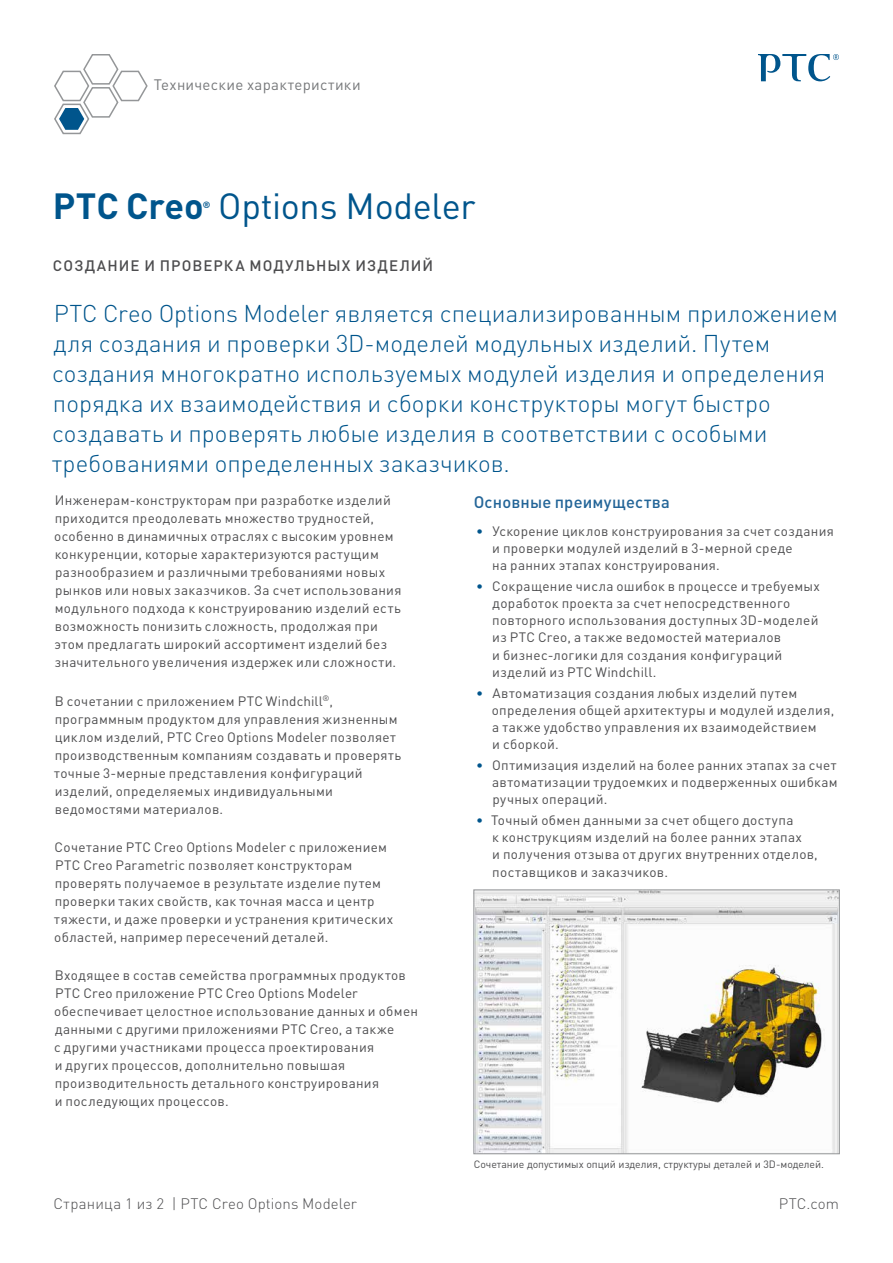
<style>
.page{position:relative;width:893px;height:1263px;background:#fff}
.page>*{position:absolute;margin:0;border:0;box-sizing:border-box;transform-origin:0 0}
.t1{font:36px "DIN Pro";letter-spacing:-.01em;color:#00558c}
.t2{font:300 24px/30px "DIN Pro";letter-spacing:.005em;color:#00558c}
.t3{font:500 16.5px "DIN Pro";letter-spacing:.01em;color:#236598}
.t4{font:300 15px "DIN Pro";letter-spacing:.01em;color:#4d4d4f}
.t5{font:500 15px "DIN Pro";letter-spacing:.07em;color:#4d4d4f}
.t6{font:15px "DIN Pro";letter-spacing:.02em;color:#77797b}
.t7{font:13.5px/18px "DIN Pro";letter-spacing:.025em;color:#4d4d4f}
.t8{font:10.5px "DIN Pro";color:#4d4d4f}
.t9{font:700 9px "DIN Pro";color:#00558c}
.s1{font-weight:700}
.s2{color:#00558c}
</style>
<div class="page">
<svg style="left:758px;top:54px;width:81px;height:28px"></svg>
<svg style="left:54px;top:54px;width:94px;height:81px"></svg>
<img style="left:475px;top:891px;width:363px;height:261px">
<div style="left:473px;top:889px;width:367px;height:265px;border:1px solid #949698"></div>
<p class="t6" style="left:154px;top:73px;width:208px">Технические характеристики</p>
<h1 class="t1" style="left:53px;top:178px;width:424px"><span class="s1">PTC Creo</span> Options Modeler</h1>
<p class="t9" style="left:203px;top:198px;width:9px">®</p>
<p class="t5" style="left:53px;top:253px;width:382px">СОЗДАНИЕ И ПРОВЕРКА МОДУЛЬНЫХ ИЗДЕЛИЙ</p>
<p class="t2" style="left:52px;top:296px;width:787px">PTC Creo Options Modeler является специализированным приложением для создания и проверки 3D-моделей модульных изделий. Путем создания многократно используемых модулей изделия и определения порядка их взаимодействия и сборки конструкторы могут быстро создавать и проверять любые изделия в соответствии с особыми требованиями определенных заказчиков.</p>
<p class="t7" style="left:54px;top:490px;width:349px">Инженерам-конструкторам при разработке изделий приходится преодолевать множество трудностей, особенно в динамичных отраслях с высоким уровнем конкуренции, которые характеризуются растущим разнообразием и различными требованиями новых рынков или новых заказчиков. За счет использования модульного подхода к конструированию изделий есть возможность понизить сложность, продолжая при этом предлагать широкий ассортимент изделий без значительного увеличения издержек или сложности.</p>
<p class="t7" style="left:54px;top:690px;width:348px">В сочетании с приложением PTC Windchill<sup>®</sup>, программным продуктом для управления жизненным циклом изделий, PTC Creo Options Modeler позволяет производственным компаниям создавать и проверять точные 3-мерные представления конфигураций изделий, определяемых индивидуальными ведомостями материалов.</p>
<p class="t7" style="left:54px;top:837px;width:340px">Сочетание PTC Creo Options Modeler с приложением PTC Creo Parametric позволяет конструкторам проверять получаемое в результате изделие путем проверки таких свойств, как точная масса и центр тяжести, и даже проверки и устранения критических областей, например пересечений деталей.</p>
<p class="t7" style="left:54px;top:965px;width:365px">Входящее в состав семейства программных продуктов PTC Creo приложение PTC Creo Options Modeler обеспечивает целостное использование данных и обмен данными с другими приложениями PTC Creo, а также<br>с другими участниками процесса проектирования<br>и других процессов, дополнительно повышая производительность детального конструирования<br>и последующих процессов.</p>
<p class="t3" style="left:474px;top:488px;width:197px">Основные преимущества</p>
<p class="t7" style="left:492px;top:521px;width:343px;line-height:17.2px;text-indent:-16px"><span class="s2">•</span> Ускорение циклов конструирования за счет создания и проверки модулей изделий в 3-мерной среде<br>на ранних этапах конструирования.</p>
<p class="t7" style="left:492px;top:576px;width:329px;line-height:17.2px;text-indent:-16px"><span class="s2">•</span> Сокращение числа ошибок в процессе и требуемых доработок проекта за счет непосредственного повторного использования доступных 3D-моделей из PTC Creo, а также ведомостей материалов<br>и бизнес-логики для создания конфигураций изделий из PTC Windchill.</p>
<p class="t7" style="left:492px;top:683px;width:344px;line-height:17.2px;text-indent:-15px"><span class="s2">•</span> Автоматизация создания любых изделий путем определения общей архитектуры и модулей изделия, а также удобство управления их взаимодействием<br>и сборкой.</p>
<p class="t7" style="left:492px;top:755px;width:347px;line-height:17.2px;text-align:justify;text-indent:-16px"><span class="s2">•</span> Оптимизация изделий на более ранних этапах за счет автоматизации трудоемких и подверженных ошибкам ручных операций.</p>
<p class="t7" style="left:492px;top:810px;width:327px;line-height:17.2px;text-indent:-16px"><span class="s2">•</span> Точный обмен данными за счет общего доступа<br>к конструкциям изделий на более ранних этапах<br>и получения отзыва от других внутренних отделов, поставщиков и заказчиков.</p>
<p class="t8" style="left:474px;top:1156px;width:352px">Сочетание допустимых опций изделия, структуры деталей и 3D-моделей.</p>
<p class="t4" style="left:53px;top:1192px;width:305px">Страница 1 из 2 | PTC Creo Options Modeler</p>
<p class="t4" style="left:779px;top:1192px;width:62px">PTC.com</p>
</div>
